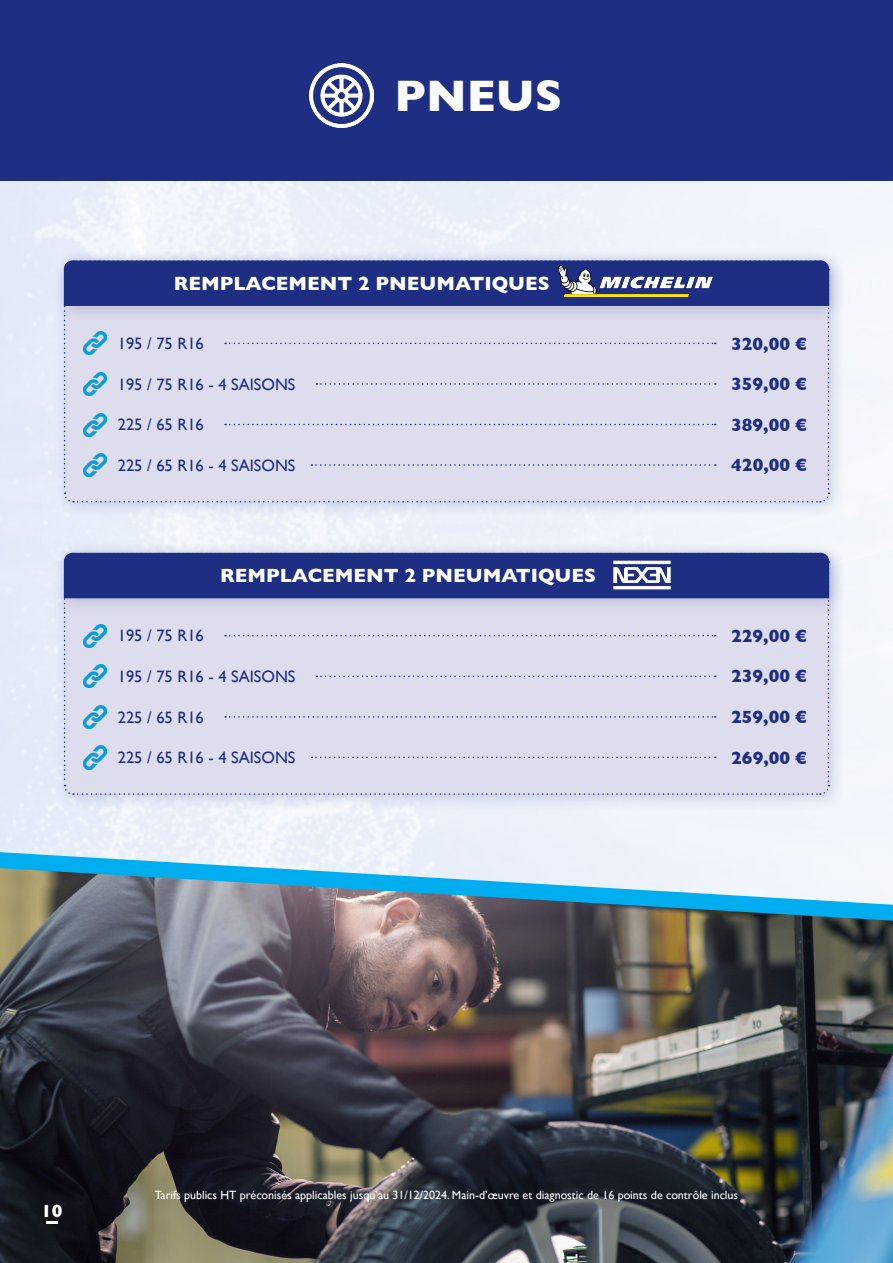
<style>
.page{position:relative;width:893px;height:1263px;background:#fff}
.page>*{position:absolute;margin:0;border:0;box-sizing:border-box;transform-origin:0 0}
.t1{font:700 45px "Gill Sans";color:#fff}
.t2{font:700 19.5px "Gill Sans";color:#fff}
.t3{font:700 18px "Gill Sans";color:#1e2e83}
.t4{font:700 18px "Gill Sans";color:#fff}
.t5{font:16.5px "Gill Sans";color:#1e2e83}
.t6{font:12px "Gill Sans";color:#fff}
</style>
<div class="page">
<svg style="left:0;top:852px;width:893px;height:16px;fill:#ecf1fa"></svg>
<img style="left:0;top:868px;width:893px;height:395px">
<div style="left:0;top:0;width:893px;height:181px;background:#1e2e83"></div>
<img style="left:309px;top:64px;width:64px;height:64px">
<div style="left:53px;top:250px;width:793px;height:269px;background:#1e2e83;opacity:.2"></div>
<div style="left:53px;top:249px;width:793px;height:74px;background:#1e2e83;opacity:.2"></div>
<svg style="left:63px;top:260px;width:767px;height:243px;background:#babdda"></svg>
<div style="left:53px;top:542px;width:793px;height:269px;background:#1e2e83;opacity:.2"></div>
<div style="left:53px;top:541px;width:793px;height:75px;background:#1e2e83;opacity:.2"></div>
<svg style="left:63px;top:552px;width:767px;height:244px;background:#b8bcd9"></svg>
<img style="left:884px;top:859px;width:9px;height:298px">
<img style="left:558px;top:266px;width:155px;height:30px">
<img style="left:612px;top:558px;width:60px;height:34px">
<svg style="left:46px;top:1221px;width:12px;height:3px"></svg>
<h1 class="t1" style="left:395px;top:60px;width:169px">PNEUS</h1>
<p class="t2" style="left:174px;top:268px;width:377px">REMPLACEMENT 2 PNEUMATIQUES</p>
<p class="t5" style="left:118px;top:334px;width:88px">195 / 75 R16</p>
<p class="t3" style="left:731px;top:329px;width:77px">320,00 €</p>
<p class="t5" style="left:118px;top:374px;width:179px">195 / 75 R16 - 4 SAISONS</p>
<p class="t5" style="left:118px;top:415px;width:88px">225 / 65 R16</p>
<p class="t5" style="left:118px;top:456px;width:179px">225 / 65 R16 - 4 SAISONS</p>
<p class="t3" style="left:731px;top:370px;width:77px">359,00 €</p>
<p class="t3" style="left:731px;top:410px;width:77px">389,00 €</p>
<p class="t3" style="left:731px;top:451px;width:77px">420,00 €</p>
<p class="t2" style="left:220px;top:560px;width:377px">REMPLACEMENT 2 PNEUMATIQUES</p>
<p class="t5" style="left:118px;top:626px;width:88px">195 / 75 R16</p>
<p class="t3" style="left:731px;top:621px;width:77px">229,00 €</p>
<p class="t5" style="left:118px;top:667px;width:179px">195 / 75 R16 - 4 SAISONS</p>
<p class="t5" style="left:118px;top:707px;width:88px">225 / 65 R16</p>
<p class="t5" style="left:118px;top:748px;width:179px">225 / 65 R16 - 4 SAISONS</p>
<p class="t3" style="left:731px;top:662px;width:77px">239,00 €</p>
<p class="t3" style="left:731px;top:703px;width:77px">259,00 €</p>
<p class="t3" style="left:731px;top:743px;width:77px">269,00 €</p>
<p class="t4" style="left:41px;top:1197px;width:23px">10</p>
<p class="t6" style="left:155px;top:1188px;width:585px">Tarifs publics HT préconisés applicables jusqu’au 31/12/2024. Main-d’œuvre et diagnostic de 16 points de contrôle inclus</p>
</div>
